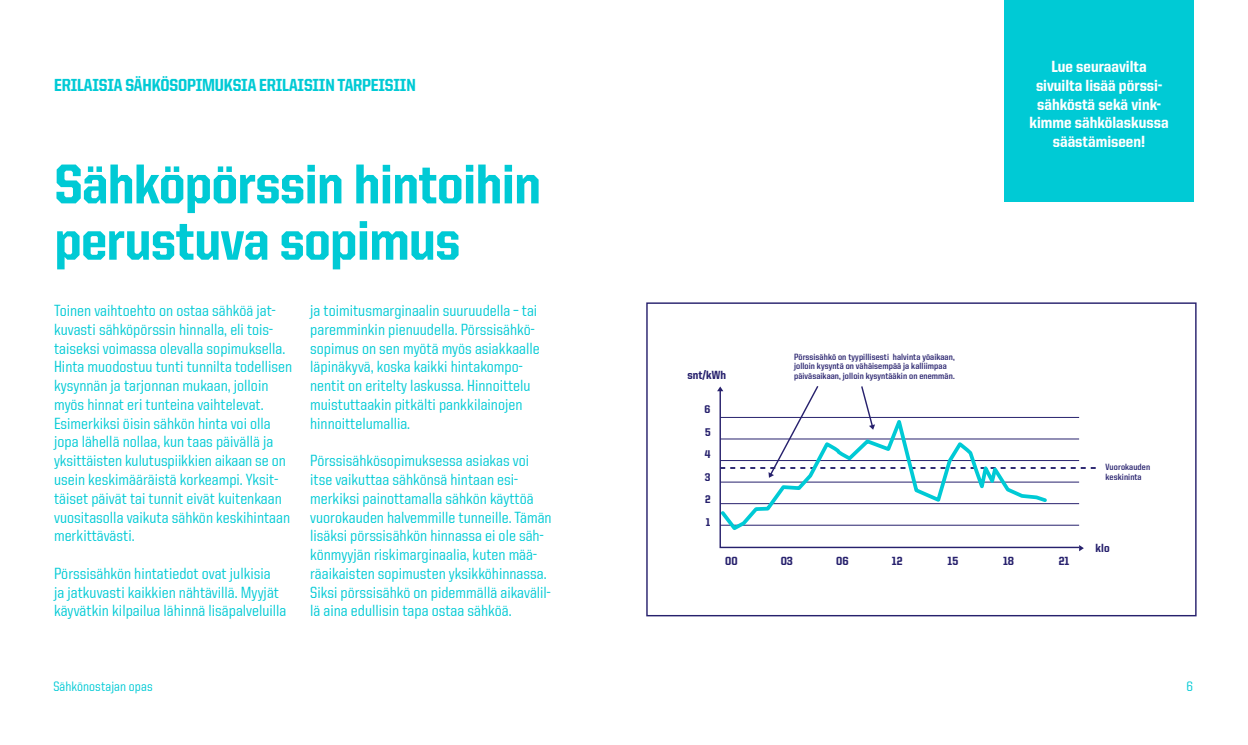
<style>
.page{position:relative;width:1248px;height:745px;background:#fff}
.page>*{position:absolute;margin:0;border:0;box-sizing:border-box;transform-origin:0 0}
.OTSIKKO{font:800 56.25px/56.2px "United Sans Semi Cond";letter-spacing:-.01em;color:#00cad5}
.LEIPIS{font:800 17.5px "United Sans Semi Cond";letter-spacing:-.01em;color:#00cad5}
.LEIPIS-2{font:500 16.25px/18.8px "United Sans Semi Cond";color:#00cad5}
.LEIPIS-3{font:800 16.25px/18.8px "United Sans Semi Cond";color:#fff;text-align:center}
.t1{font:500 13.75px "United Sans Semi Cond";letter-spacing:.005em;color:#00cad5}
.LEIPIS-4{font:800 11.88px "United Sans Semi Cond";color:#27216d}
.LEIPIS-5{font:800 11.25px "United Sans Semi Cond";color:#27216d}
.LEIPIS-6{font:700 9.12px/9.6px "United Sans Semi Cond";letter-spacing:.01em;color:#27216d}
</style>
<div class="page">
<div style="left:1004px;top:0;width:189px;height:201px;background:#00cad5"></div>
<svg style="left:719px;top:481px;width:361px;height:67px"></svg>
<svg style="left:1078px;top:544px;width:5px;height:7px"></svg>
<svg style="left:717px;top:386px;width:378px;height:83px"></svg>
<hr style="left:720px;top:524px;width:358px;height:1px;background:#27216d">
<hr style="left:720px;top:503px;width:358px;height:1px;background:#27216d">
<hr style="left:720px;top:481px;width:358px;height:1px;background:#27216d">
<hr style="left:720px;top:460px;width:358px;height:1px;background:#27216d">
<hr style="left:720px;top:438px;width:358px;height:1px;background:#27216d">
<hr style="left:720px;top:417px;width:358px;height:1px;background:#27216d">
<svg style="left:717px;top:409px;width:332px;height:123px"></svg>
<p class="LEIPIS" style="left:54px;top:75px;width:363px">ERILAISIA SÄHKÖSOPIMUKSIA ERILAISIIN TARPEISIIN</p>
<p class="OTSIKKO" style="left:55px;top:155px;width:488px">Sähköpörssin hintoihin perustuva sopimus</p>
<p class="LEIPIS-2" style="left:54px;top:301px;width:239px">Toinen vaihtoehto on ostaa sähköä jat&shy;kuvasti sähköpörssin hinnalla, eli tois&shy;taiseksi voimassa olevalla sopimuksella.<br>Hinta muodostuu tunti tunnilta todellisen kysynnän ja tarjonnan mukaan, jolloin myös hinnat eri tunteina vaihtelevat.<br>Esimerkiksi öisin sähkön hinta voi olla jopa lähellä nollaa, kun taas päivällä ja yksittäisten kulutuspiikkien aikaan se on usein keskimääräistä korkeampi. Yksit&shy;täiset päivät tai tunnit eivät kuitenkaan vuositasolla vaikuta sähkön keskihintaan merkittävästi.</p>
<p class="LEIPIS-2" style="left:54px;top:563px;width:234px">Pörssisähkön hintatiedot ovat julkisia<br>ja jatkuvasti kaikkien nähtävillä. Myyjät käyvätkin kilpailua lähinnä lisäpalveluilla</p>
<p class="LEIPIS-2" style="left:310px;top:301px;width:231px">ja toimitusmarginaalin suuruudella – tai paremminkin pienuudella. Pörssisähkö&shy;sopimus on sen myötä myös asiakkaalle läpinäkyvä, koska kaikki hintakompo&shy;nentit on eritelty laskussa. Hinnoittelu muistuttaakin pitkälti pankkilainojen hinnoittelumallia.</p>
<p class="LEIPIS-2" style="left:310px;top:451px;width:243px">Pörssisähkösopimuksessa asiakas voi itse vaikuttaa sähkönsä hintaan esi&shy;merkiksi painottamalla sähkön käyttöä vuorokauden halvemmille tunneille. Tämän lisäksi pörssisähkön hinnassa ei ole säh&shy;könmyyjän riskimarginaalia, kuten mää&shy;räaikaisten sopimusten yksikköhinnassa.<br>Siksi pörssisähkö on pidemmällä aikavälil&shy;lä aina edullisin tapa ostaa sähköä.</p>
<p class="LEIPIS-3" style="left:1029px;top:57px;width:141px">Lue seuraavilta sivuilta lisää pörssi&shy;sähköstä sekä vink&shy;kimme sähkölaskussa säästämiseen!</p>
<p class="LEIPIS-4" style="left:687px;top:369px;width:40px">snt/kWh</p>
<p class="LEIPIS-5" style="left:704px;top:403px;width:7px">6</p>
<p class="LEIPIS-5" style="left:705px;top:425px;width:7px">5</p>
<p class="LEIPIS-5" style="left:704px;top:448px;width:7px">4</p>
<p class="LEIPIS-5" style="left:704px;top:470px;width:7px">3</p>
<p class="LEIPIS-5" style="left:705px;top:493px;width:7px">2</p>
<p class="LEIPIS-5" style="left:706px;top:515px;width:6px">1</p>
<p class="LEIPIS-6" style="left:794px;top:351px;width:162px">Pörssisähkö on tyypillisesti halvinta yöaikaan, jolloin kysyntä on vähäisempää ja kalliimpaa päiväsaikaan, jolloin kysyntääkin on enemmän.</p>
<p class="LEIPIS-6" style="left:1105px;top:461px;width:46px">Vuorokauden</p>
<p class="LEIPIS-6" style="left:1105px;top:471px;width:38px">keskininta</p>
<p class="LEIPIS-4" style="left:1095px;top:541px;width:15px">klo</p>
<p class="LEIPIS-4" style="left:725px;top:554px;width:14px">00</p>
<p class="LEIPIS-4" style="left:780px;top:554px;width:14px">03</p>
<p class="LEIPIS-4" style="left:836px;top:554px;width:14px">06</p>
<p class="LEIPIS-4" style="left:891px;top:554px;width:12px">12</p>
<p class="LEIPIS-4" style="left:947px;top:554px;width:12px">15</p>
<p class="LEIPIS-4" style="left:1003px;top:554px;width:13px">18</p>
<p class="LEIPIS-4" style="left:1058px;top:554px;width:12px">21</p>
<p class="t1" style="left:53px;top:679px;width:101px">Sähkönostajan opas</p>
<p class="t1" style="left:1186px;top:679px;width:8px">6</p>
</div>
